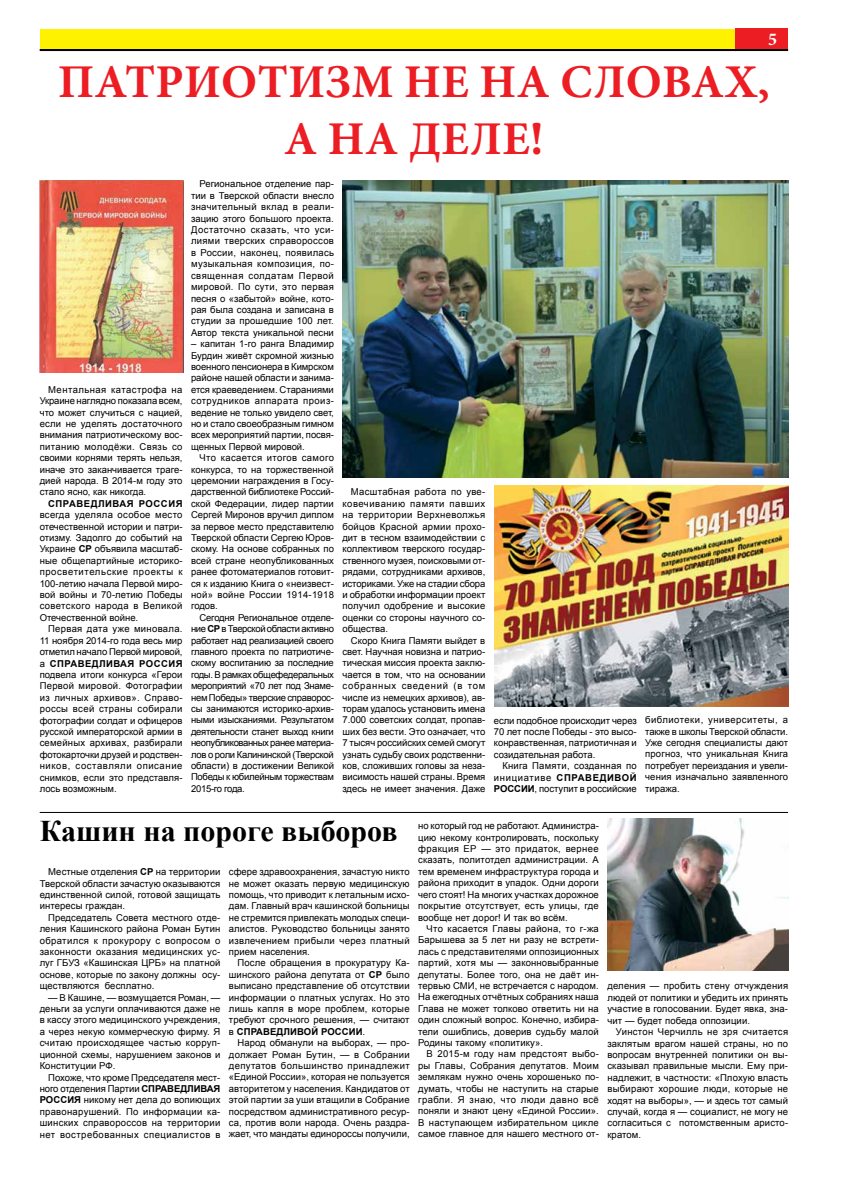
<style>
.page{position:relative;width:842px;height:1191px;background:#fff}
.page>*{position:absolute;margin:0;border:0;box-sizing:border-box;transform-origin:0 0}
.t1{font:700 47px/56.4px "Minion Pro";letter-spacing:.01em;color:#ed1d24;text-align:center}
.t2{font:700 30px "Times New Roman";color:#000}
.t3{font:700 18px "Minion Pro";color:#fff}
.t4{font:9.5px/11.4px "Arial";letter-spacing:.01em;color:#000;text-align:justify}
.t5{font:700 9.5px "Arial";letter-spacing:.06em;color:#000}
.s1{font-weight:700}
</style>
<div class="page">
<div style="left:40px;top:29px;width:696px;height:22px;background:#fff200"></div>
<div style="left:735px;top:29px;width:52px;height:21px;background:#ed1d24"></div>
<hr style="left:40px;top:49px;width:748px;height:2px;background:#000">
<img style="left:40px;top:180px;width:143px;height:192px">
<img style="left:342px;top:180px;width:446px;height:298px">
<img style="left:494px;top:485px;width:294px;height:221px">
<hr style="left:40px;top:812px;width:748px;height:1px;background:#000">
<img style="left:608px;top:818px;width:180px;height:152px">
<h3 class="t3" style="left:768px;top:27px;width:10px">5</h3>
<h1 class="t1" style="left:58px;top:53px;width:713px">Патриотизм не на словах, а на деле!</h1>
<p class="t4" style="left:40px;top:384px;width:144px;text-indent:9px">Ментальная катастрофа на Украине наглядно показала всем, что может случиться с нацией, если не уделять достаточного внимания патриотическому вос&shy;питанию молодёжи. Связь со своими корнями терять нельзя, иначе это заканчивается траге&shy;дией народа. В 2014-м году это стало ясно, как никогда.</p>
<p class="t5" style="left:48px;top:497px;width:136px">СПРАВЕДЛИВАЯ РОССИЯ</p>
<p class="t4" style="left:40px;top:509px;width:144px">всегда уделяла особое место отечественной истории и патри&shy;отизму. Задолго до событий на Украине <span class="s1">СР</span> объявила масштаб&shy;ные общепартийные историко&shy;просветительские проекты к 100-летию начала Первой миро&shy;вой войны и 70-летию Победы советского народа в Великой Отечественной войне.</p>
<p class="t4" style="left:40px;top:623px;width:144px;text-indent:9px">Первая дата уже миновала.<br>11 ноября 2014-го года весь мир отметил начало Первой мировой, а <span class="s1">СПРАВЕДЛИВАЯ РОССИЯ </span>подвела итоги конкурса «Герои Первой мировой. Фотографии из личных архивов». Справо&shy;россы всей страны собирали фотографии солдат и офицеров русской императорской армии в семейных архивах, разбирали фотокарточки друзей и родствен&shy;ников, составляли описание снимков, если это представля&shy;лось возможным.</p>
<p class="t4" style="left:191px;top:178px;width:144px;text-indent:9px">Региональное отделение пар&shy;тии в Тверской области внесло значительный вклад в реали&shy;зацию этого большого проекта.<br>Достаточно сказать, что уси&shy;лиями тверских справороссов в России, наконец, появилась музыкальная композиция, по&shy;священная солдатам Первой мировой. По сути, это первая песня о «забытой» войне, кото&shy;рая была создана и записана в студии за прошедшие 100 лет.<br>Автор текста уникальной песни</p>
<p class="t4" style="left:191px;top:338px;width:144px">– капитан 1-го ранга Владимир Бурдин живёт скромной жизнью военного пенсионера в Кимрском районе нашей области и занима&shy;ется краеведением. Стараниями сотрудников аппарата произ&shy;ведение не только увидело свет, но и стало своеобразным гимном всех мероприятий партии, посвя&shy;щенных Первой мировой.</p>
<p class="t4" style="left:191px;top:452px;width:144px;text-indent:9px">Что касается итогов самого конкурса, то на торжественной церемонии награждения в Госу&shy;дарственной библиотеке Россий&shy;ской Федерации, лидер партии Сергей Миронов вручил диплом за первое место представителю Тверской области Сергею Юров&shy;скому. На основе собранных по всей стране неопубликованных ранее фотоматериалов готовит&shy;ся к изданию Книга о «неизвест&shy;ной» войне России 1914-1918 годов.</p>
<p class="t4" style="left:191px;top:612px;width:144px;text-indent:9px">Сегодня Региональное отделе&shy;ние <span class="s1">СР</span> в Тверской области активно работает над реализацией своего главного проекта по патриотиче&shy;скому воспитанию за последние годы. В рамках общефедеральных мероприятий «70 лет под Знаме&shy;нем Победы» тверские справорос&shy;сы занимаются историко-архив&shy;ными изысканиями. Результатом деятельности станет выход книги неопубликованных ранее материа&shy;лов о роли Калининской (Тверской области) в достижении Великой Победы к юбилейным торжествам 2015-го года.</p>
<p class="t4" style="left:342px;top:486px;width:144px;text-indent:9px">Масштабная работа по уве&shy;ковечиванию памяти павших на территории Верхневолжья бойцов Красной армии прохо&shy;дит в тесном взаимодействии с коллективом тверского государ&shy;ственного музея, поисковыми от&shy;рядами, сотрудниками архивов, историками. Уже на стадии сбора и обработки информации проект получил одобрение и высокие оценки со стороны научного со&shy;общества.</p>
<p class="t4" style="left:342px;top:634px;width:144px;text-indent:9px">Скоро Книга Памяти выйдет в свет. Научная новизна и патрио&shy;тическая миссия проекта заклю&shy;чается в том, что на основании собранных сведений (в том числе из немецких архивов), ав&shy;торам удалось установить имена 7.000 советских солдат, пропав&shy;ших без вести. Это означает, что 7 тысяч российских семей смогут узнать судьбу своих родственни&shy;ков, сложивших головы за неза&shy;висимость нашей страны. Время здесь не имеет значения. Даже</p>
<p class="t4" style="left:494px;top:714px;width:144px">если подобное происходит через 70 лет после Победы - это высо&shy;конравственная, патриотичная и созидательная работа.</p>
<p class="t4" style="left:494px;top:760px;width:144px;text-indent:9px">Книга Памяти, созданная по инициативе <span class="s1">СПРАВЕДИВОЙ РОССИИ</span>, поступит в российские</p>
<p class="t4" style="left:645px;top:714px;width:144px">библиотеки, университеты, а также в школы Тверской области.<br>Уже сегодня специалисты дают прогноз, что уникальная Книга потребует переиздания и увели&shy;чения изначально заявленного тиража.</p>
<h2 class="t2" style="left:40px;top:810px;width:359px">Кашин на пороге выборов</h2>
<p class="t4" style="left:229px;top:866px;width:182px">сфере здравоохранения, зачастую никто не может оказать первую медицинскую помощь, что приводит к летальным исхо&shy;дам. Главный врач кашинской больницы не стремится привлекать молодых специ&shy;алистов. Руководство больницы занято извлечением прибыли через платный прием населения.</p>
<p class="t4" style="left:229px;top:957px;width:182px;text-indent:9px">После обращения в прокуратуру Ка&shy;шинского района депутата от <span class="s1">СР</span> было выписано представление об отсутствии информации о платных услугах. Но это лишь капля в море проблем, которые требуют срочного решения, — считают в <span class="s1">СПРАВЕДЛИВОЙ РОССИИ</span>.</p>
<p class="t4" style="left:229px;top:1037px;width:182px;text-indent:9px">Народ обманули на выборах, — про&shy;должает Роман Бутин, — в Собрании депутатов большинство принадлежит «Единой России», которая не пользуется авторитетом у населения. Кандидатов от этой партии за уши втащили в Собрание посредством административного ресур&shy;са, против воли народа. Очень раздра&shy;жает, что мандаты единороссы получили,</p>
<p class="t4" style="left:40px;top:866px;width:182px;text-indent:9px">Местные отделения <span class="s1">СР</span> на территории Тверской области зачастую оказываются единственной силой, готовой защищать интересы граждан.</p>
<p class="t4" style="left:40px;top:912px;width:182px;text-indent:9px">Председатель Совета местного отде&shy;ления Кашинского района Роман Бутин обратился к прокурору с вопросом о законности оказания медицинских ус&shy;луг ГБУЗ «Кашинская ЦРБ» на платной основе, которые по закону должны осу&shy;ществляются бесплатно.</p>
<p class="t4" style="left:40px;top:991px;width:182px;text-indent:9px">— В Кашине, — возмущается Роман, — деньги за услуги оплачиваются даже не в кассу этого медицинского учреждения, а через некую коммерческую фирму. Я считаю происходящее частью корруп&shy;ционной схемы, нарушением законов и Конституции РФ.</p>
<p class="t4" style="left:40px;top:1071px;width:182px;text-indent:9px">Похоже, что кроме Председателя мест&shy;ного отделения Партии <span class="s1">СПРАВЕДЛИВАЯ РОССИЯ</span> никому нет дела до вопиющих правонарушений. По информации ка&shy;шинских справороссов на территории нет востребованных специалистов в</p>
<p class="t4" style="left:418px;top:820px;width:182px">но который год не работают. Администра&shy;цию некому контролировать, поскольку фракция ЕР — это придаток, вернее сказать, политотдел администрации. А тем временем инфраструктура города и района приходит в упадок. Одни дороги чего стоят! На многих участках дорожное покрытие отсутствует, есть улицы, где вообще нет дорог! И так во всём.</p>
<p class="t4" style="left:418px;top:923px;width:182px;text-indent:9px">Что касается Главы района, то г-жа Барышева за 5 лет ни разу не встрети&shy;лась с представителями оппозиционных партий, хотя мы — законновыбранные депутаты. Более того, она не даёт ин&shy;тервью СМИ, не встречается с народом.<br>На ежегодных отчётных собраниях наша Глава не может толково ответить ни на один сложный вопрос. Конечно, избира&shy;тели ошиблись, доверив судьбу малой Родины такому «политику».</p>
<p class="t4" style="left:418px;top:1048px;width:182px;text-indent:9px">В 2015-м году нам предстоят выбо&shy;ры Главы, Собрания депутатов. Моим землякам нужно очень хорошенько по&shy;думать, чтобы не наступить на старые грабли. Я знаю, что люди давно всё поняли и знают цену «Единой России».<br>В наступающем избирательном цикле самое главное для нашего местного от-</p>
<p class="t4" style="left:607px;top:980px;width:182px">деления — пробить стену отчуждения людей от политики и убедить их принять участие в голосовании. Будет явка, зна&shy;чит — будет победа оппозиции.</p>
<p class="t4" style="left:607px;top:1026px;width:182px;text-indent:9px">Уинстон Черчилль не зря считается заклятым врагом нашей страны, но по вопросам внутренней политики он вы&shy;сказывал правильные мысли. Ему при&shy;надлежит, в частности: «Плохую власть выбирают хорошие люди, которые не ходят на выборы», — и здесь тот самый случай, когда я — социалист, не могу не согласиться с потомственным аристо&shy;кратом.</p>
</div>
